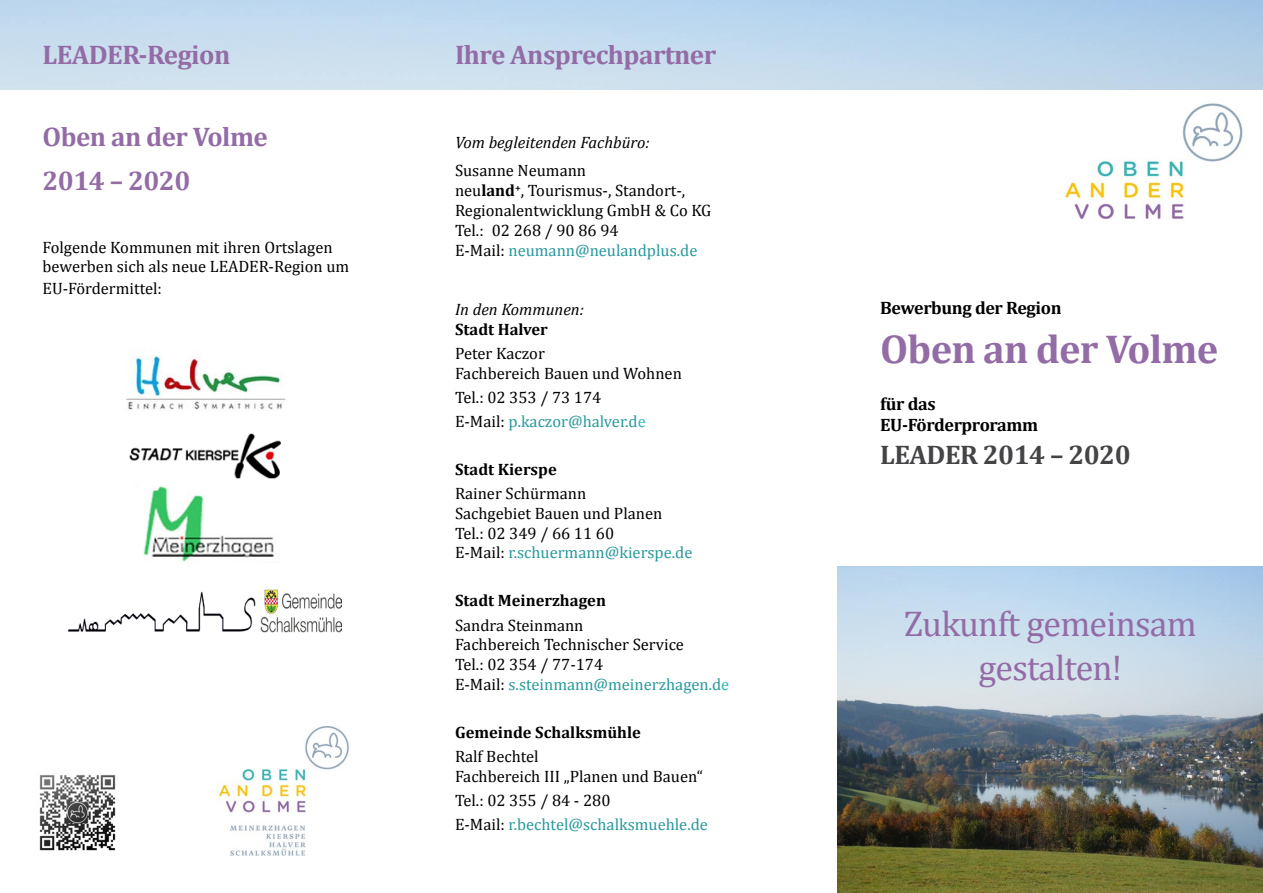
<style>
.page{position:relative;width:1263px;height:893px;background:#fff}
.page>*{position:absolute;margin:0;border:0;box-sizing:border-box;transform-origin:0 0}
.t1{font:700 40.5px "Cambria";letter-spacing:-.02em;color:#936ca6}
.t2{font:36px "Cambria";letter-spacing:-.02em;color:#936ca6}
.t3{font:700 27px "Cambria";letter-spacing:-.02em;color:#936ca6}
.t4{font:700 27px "Cambria";letter-spacing:-.02em;color:#444346}
.t5{font:700 18px "Cambria";letter-spacing:-.02em;color:#000}
.t6{font:16.5px/21.6px "Cambria";color:#000}
.t7{font:16.5px "Cambria";color:#27999c}
.t8{font:700 16.5px "Cambria";color:#000}
.t9{font:italic 16.5px "Cambria";color:#000}
.s1{font-weight:700}
.s2{color:#000}
.s3{color:#32b5b8}
</style>
<div class="page">
<img style="left:838px;top:566px;width:425px;height:327px">
<img style="left:1064px;top:103px;width:179px;height:116px">
<img style="left:143px;top:486px;width:132px;height:76px">
<img style="left:129px;top:433px;width:153px;height:46px">
<img style="left:126px;top:354px;width:160px;height:56px">
<img style="left:68px;top:589px;width:273px;height:44px">
<img style="left:39px;top:775px;width:77px;height:76px">
<img style="left:218px;top:726px;width:131px;height:130px">
<p class="t3" style="left:43px;top:35px;width:189px">LEADER-Region</p>
<p class="t3" style="left:43px;top:118px;width:227px">Oben an der Volme</p>
<p class="t3" style="left:43px;top:161px;width:149px">2014 – 2020</p>
<p class="t6" style="left:43px;top:236px;width:292px">Folgende Kommunen mit ihren Ortslagen</p>
<p class="t6" style="left:43px;top:256px;width:308px">bewerben sich als neue LEADER-Region um<br>EU-Fördermittel:</p>
<p class="t3" style="left:455px;top:35px;width:263px">Ihre Ansprechpartner</p>
<p class="t9" style="left:455px;top:131px;width:196px">Vom begleitenden Fachbüro:</p>
<p class="t6" style="left:455px;top:160px;width:133px">Susanne Neumann</p>
<p class="t6" style="left:455px;top:180px;width:232px">neu<span class="s1">land</span><sup>+</sup>, Tourismus-, Standort-,</p>
<p class="t6" style="left:455px;top:200px;width:258px">Regionalentwicklung GmbH &amp; Co KG</p>
<p class="t6" style="left:455px;top:219px;width:165px">Tel.: 02 268 / 90 86 94</p>
<p class="t7" style="left:455px;top:240px;width:244px"><span class="s2">E-Mail:</span> neumann@neulandplus.de</p>
<p class="t9" style="left:455px;top:298px;width:130px">In den Kommunen:</p>
<p class="t8" style="left:455px;top:318px;width:94px">Stadt Halver</p>
<p class="t6" style="left:455px;top:342px;width:91px">Peter Kaczor</p>
<p class="t6" style="left:455px;top:362px;width:228px">Fachbereich Bauen und Wohnen</p>
<p class="t6" style="left:455px;top:386px;width:148px">Tel.: 02 353 / 73 174</p>
<p class="t7" style="left:455px;top:411px;width:192px"><span class="s2">E-Mail:</span> p.kaczor@halver.d<span class="s3">e</span></p>
<p class="t8" style="left:455px;top:458px;width:103px">Stadt Kierspe</p>
<p class="t6" style="left:455px;top:482px;width:133px">Rainer Schürmann</p>
<p class="t6" style="left:455px;top:502px;width:209px">Sachgebiet Bauen und Planen</p>
<p class="t6" style="left:455px;top:522px;width:161px">Tel.: 02 349 / 66 11 60</p>
<p class="t7" style="left:455px;top:543px;width:239px"><span class="s2">E-Mail:</span> r.schuermann@kierspe.de</p>
<p class="t8" style="left:455px;top:589px;width:152px">Stadt Meinerzhagen</p>
<p class="t6" style="left:455px;top:614px;width:130px">Sandra Steinmann</p>
<p class="t6" style="left:455px;top:634px;width:230px">Fachbereich Technischer Service</p>
<p class="t6" style="left:455px;top:654px;width:150px">Tel.: 02 354 / 77-174</p>
<p class="t7" style="left:455px;top:675px;width:276px"><span class="s2">E-Mail:</span> s.steinmann@meinerzhagen.d<span class="s3">e</span></p>
<p class="t8" style="left:455px;top:721px;width:187px">Gemeinde Schalksmühle</p>
<p class="t6" style="left:455px;top:746px;width:85px">Ralf Bechtel</p>
<p class="t6" style="left:455px;top:765px;width:249px">Fachbereich III „Planen und Bauen“</p>
<p class="t6" style="left:455px;top:789px;width:157px">Tel.: 02 355 / 84 - 280</p>
<p class="t7" style="left:455px;top:815px;width:254px"><span class="s2">E-Mail:</span> r.bechtel@schalksmuehle.de</p>
<p class="t5" style="left:880px;top:295px;width:183px">Bewerbung der Region</p>
<p class="t1" style="left:880px;top:320px;width:339px">Oben an der Volme</p>
<p class="t5" style="left:880px;top:391px;width:57px">für das</p>
<p class="t5" style="left:880px;top:412px;width:159px">EU-Förderproramm</p>
<p class="t4" style="left:880px;top:435px;width:252px">LEADER 2014 – 2020</p>
<p class="t2" style="left:904px;top:603px;width:294px">Zukunft gemeinsam</p>
<p class="t2" style="left:978px;top:646px;width:145px">gestalten!</p>
</div>
